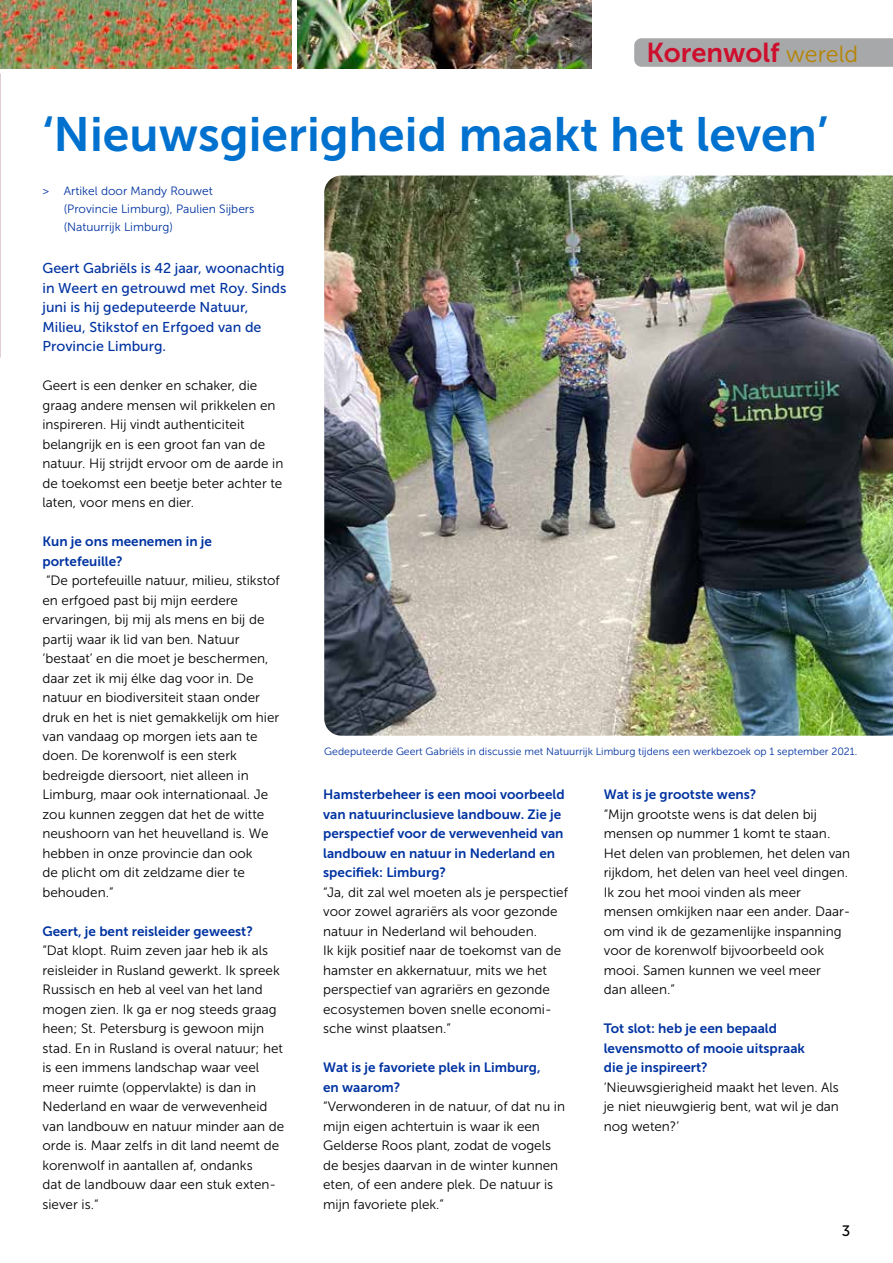
<style>
.page{position:relative;width:893px;height:1263px;background:#fff}
.page>*{position:absolute;margin:0;border:0;box-sizing:border-box;transform-origin:0 0}
.t1{font:48px "Museo Sans 700";color:#0071ce}
.t2{font:27.15px "Museo Sans 700";color:#ce0e2d}
.t3{font:15px "Museo Sans 500";color:#000}
.t4{font:14.25px/19.5px "Museo Sans 500";color:#0033a1}
.t5{font:13.5px/19.5px "Museo Sans 300";color:#000}
.t6{font:13.5px/19.5px "Museo Sans 700";color:#0033a1}
.t7{font:12px/18px "Museo Sans 300";color:#0033a1}
.t8{font:10.5px "Museo Sans 300";color:#0033a1}
.s1{font-family:"Museo Sans 300";font-size:23.25px;color:#b68400}
</style>
<div class="page">
<svg style="left:297px;top:0;width:1px;height:68px"></svg>
<svg style="left:634px;top:38px;width:259px;height:29px;background:#a8a9aa"></svg>
<img style="left:0;top:0;width:291px;height:68px">
<img style="left:298px;top:0;width:293px;height:68px">
<img style="left:324px;top:176px;width:569px;height:560px">
<h2 class="t2" style="left:646px;top:37px;width:213px">Korenwolf <span class="s1">wereld</span></h2>
<h1 class="t1" style="left:43px;top:108px;width:787px">‘Nieuwsgierigheid maakt het leven’</h1>
<p class="t7" style="left:64px;top:182px;width:192px;text-indent:-21px">&gt; Artikel door Mandy Rouwet (Provincie Limburg), Paulien Sijbers (Natuurrijk Limburg)</p>
<p class="t4" style="left:43px;top:258px;width:245px">Geert Gabriëls is 42 jaar, woonachtig in Weert en getrouwd met Roy. Sinds juni is hij gedeputeerde Natuur,<br>Milieu, Stikstof en Erfgoed van de<br>Provincie Limburg.</p>
<p class="t5" style="left:43px;top:376px;width:242px">Geert is een denker en schaker, die graag andere mensen wil prikkelen en inspireren. Hij vindt authenticiteit belangrijk en is een groot fan van de natuur. Hij strijdt ervoor om de aarde in de toekomst een beetje beter achter te laten, voor mens en dier.</p>
<p class="t6" style="left:43px;top:532px;width:171px">Kun je ons meenemen in je portefeuille?</p>
<p class="t5" style="left:43px;top:571px;width:239px">“De portefeuille natuur, milieu, stikstof en erfgoed past bij mijn eerdere ervaringen, bij mij als mens en bij de partij waar ik lid van ben. Natuur ‘bestaat’ en die moet je beschermen, daar zet ik mij élke dag voor in. De natuur en biodiversiteit staan onder druk en het is niet gemakkelijk om hier van vandaag op morgen iets aan te doen. De korenwolf is een sterk bedreigde diersoort, niet alleen in Limburg, maar ook internationaal. Je zou kunnen zeggen dat het de witte neushoorn van het heuvelland is. We hebben in onze provincie dan ook<br>de plicht om dit zeldzame dier te behouden.”</p>
<p class="t6" style="left:43px;top:921px;width:212px">Geert, je bent reisleider geweest?</p>
<p class="t5" style="left:43px;top:941px;width:243px">“Dat klopt. Ruim zeven jaar heb ik als reisleider in Rusland gewerkt. Ik spreek Russisch en heb al veel van het land mogen zien. Ik ga er nog steeds graag heen; St. Petersburg is gewoon mijn stad. En in Rusland is overal natuur; het is een immens landschap waar veel meer ruimte (oppervlakte) is dan in Nederland en waar de verwevenheid van landbouw en natuur minder aan de orde is. Maar zelfs in dit land neemt de korenwolf in aantallen af, ondanks<br>dat de landbouw daar een stuk exten&shy;siever is.“</p>
<p class="t8" style="left:324px;top:746px;width:535px">Gedeputeerde Geert Gabriëls in discussie met Natuurrijk Limburg tijdens een werkbezoek op 1 september 2021.</p>
<p class="t6" style="left:604px;top:785px;width:154px">Wat is je grootste wens?</p>
<p class="t5" style="left:604px;top:804px;width:248px">“Mijn grootste wens is dat delen bij mensen op nummer 1 komt te staan.<br>Het delen van problemen, het delen van rijkdom, het delen van heel veel dingen.<br>Ik zou het mooi vinden als meer mensen omkijken naar een ander. Daar&shy;om vind ik de gezamenlijke inspanning voor de korenwolf bijvoorbeeld ook mooi. Samen kunnen we veel meer<br>dan alleen.”</p>
<p class="t6" style="left:604px;top:1019px;width:203px">Tot slot: heb je een bepaald levensmotto of mooie uitspraak die je inspireert?</p>
<p class="t5" style="left:604px;top:1077px;width:237px;text-align:justify">‘Nieuwsgierigheid maakt het leven. Als je niet nieuwgierig bent, wat wil je dan nog weten?’</p>
<p class="t6" style="left:323px;top:785px;width:243px">Hamsterbeheer is een mooi voorbeeld van natuurinclusieve landbouw. Zie je perspectief voor de verwevenheid van landbouw en natuur in Nederland en specifiek: Limburg?</p>
<p class="t5" style="left:323px;top:882px;width:246px">“Ja, dit zal wel moeten als je perspectief voor zowel agrariërs als voor gezonde natuur in Nederland wil behouden.<br>Ik kijk positief naar de toekomst van de hamster en akkernatuur, mits we het perspectief van agrariërs en gezonde ecosystemen boven snelle economi&shy;sche winst plaatsen.”</p>
<p class="t6" style="left:323px;top:1058px;width:219px">Wat is je favoriete plek in Limburg, en waarom?</p>
<p class="t5" style="left:323px;top:1097px;width:243px">“Verwonderen in de natuur, of dat nu in mijn eigen achtertuin is waar ik een Gelderse Roos plant, zodat de vogels de besjes daarvan in de winter kunnen eten, of een andere plek. De natuur is mijn favoriete plek.”</p>
<p class="t3" style="left:842px;top:1222px;width:10px">3</p>
</div>
